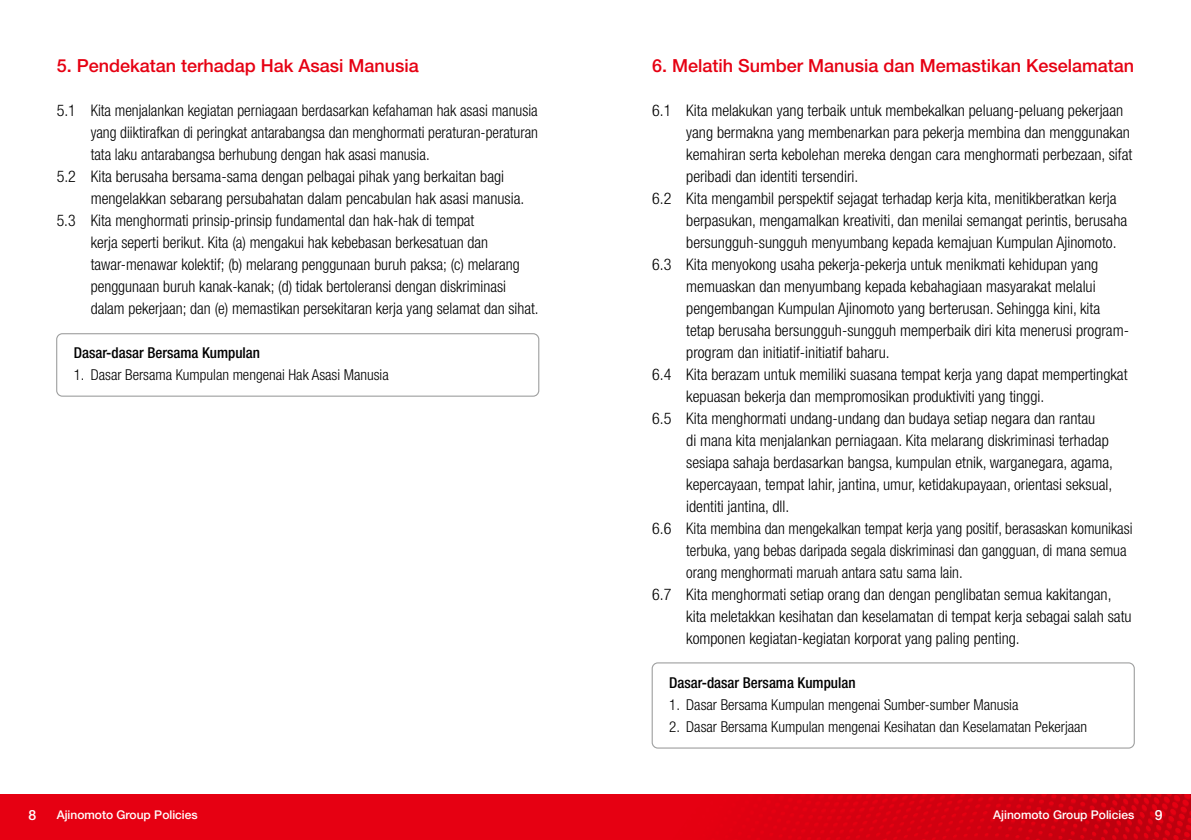
<style>
.page{position:relative;width:1191px;height:840px;background:#fff}
.page>*{position:absolute;margin:0;border:0;box-sizing:border-box;transform-origin:0 0}
.t1{font:500 18px "Helvetica Neue LT Std";color:#e60012}
.t2{font:300 condensed 16px "Helvetica Neue LT Std";color:#000}
.t3{font:300 condensed 16px "Helvetica Neue LT Std";color:#000;scale:.96 1}
.t4{font:300 condensed 15px "Helvetica Neue LT Std";color:#000}
.t5{font:500 condensed 15px "Helvetica Neue LT Std";color:#000}
.t6{font:500 14px "Helvetica Neue LT Std";color:#fff}
.t7{font:500 12px "Helvetica Neue LT Std";color:#fff}
</style>
<div class="page">
<div style="left:0;top:794px;width:1191px;height:45px;background:#e60012"></div>
<img style="left:766px;top:794px;width:425px;height:45px">
<div style="left:56px;top:333px;width:483px;height:63px;border:1px solid #9fa0a0;border-radius:6px"></div>
<div style="left:651px;top:662px;width:483px;height:86px;border:1px solid #9fa0a0;border-radius:6px"></div>
<p class="t1" style="left:57px;top:54px;width:364px">5. Pendekatan terhadap Hak Asasi Manusia</p>
<p class="t2" style="left:57px;top:101px;width:482px">5.1 Kita menjalankan kegiatan perniagaan berdasarkan kefahaman hak asasi manusia</p>
<p class="t3" style="left:91px;top:123px;width:467px">yang diiktirafkan di peringkat antarabangsa dan menghormati peraturan-peraturan</p>
<p class="t3" style="left:91px;top:145px;width:354px">tata laku antarabangsa berhubung dengan hak asasi manusia.</p>
<p class="t2" style="left:57px;top:167px;width:449px">5.2 Kita berusaha bersama-sama dengan pelbagai pihak yang berkaitan bagi</p>
<p class="t2" style="left:91px;top:189px;width:435px">mengelakkan sebarang persubahatan dalam pencabulan hak asasi manusia.</p>
<p class="t2" style="left:57px;top:211px;width:419px">5.3 Kita menghormati prinsip-prinsip fundamental dan hak-hak di tempat</p>
<p class="t2" style="left:91px;top:233px;width:399px">kerja seperti berikut. Kita (a) mengakui hak kebebasan berkesatuan dan</p>
<p class="t2" style="left:91px;top:255px;width:430px">tawar-menawar kolektif; (b) melarang penggunaan buruh paksa; (c) melarang</p>
<p class="t2" style="left:91px;top:277px;width:417px">penggunaan buruh kanak-kanak; (d) tidak bertoleransi dengan diskriminasi</p>
<p class="t2" style="left:91px;top:299px;width:449px">dalam pekerjaan; dan (e) memastikan persekitaran kerja yang selamat dan sihat.</p>
<p class="t5" style="left:74px;top:343px;width:188px">Dasar-dasar Bersama Kumpulan</p>
<p class="t4" style="left:74px;top:366px;width:316px">1. Dasar Bersama Kumpulan mengenai Hak Asasi Manusia</p>
<p class="t1" style="left:652px;top:54px;width:483px">6. Melatih Sumber Manusia dan Memastikan Keselamatan</p>
<p class="t2" style="left:652px;top:101px;width:472px">6.1 Kita melakukan yang terbaik untuk membekalkan peluang-peluang pekerjaan</p>
<p class="t2" style="left:686px;top:123px;width:445px">yang bermakna yang membenarkan para pekerja membina dan menggunakan</p>
<p class="t2" style="left:686px;top:145px;width:448px">kemahiran serta kebolehan mereka dengan cara menghormati perbezaan, sifat</p>
<p class="t2" style="left:686px;top:167px;width:173px">peribadi dan identiti tersendiri.</p>
<p class="t2" style="left:652px;top:189px;width:466px">6.2 Kita mengambil perspektif sejagat terhadap kerja kita, menitikberatkan kerja</p>
<p class="t2" style="left:686px;top:211px;width:442px">berpasukan, mengamalkan kreativiti, dan menilai semangat perintis, berusaha</p>
<p class="t2" style="left:686px;top:233px;width:432px">bersungguh-sungguh menyumbang kepada kemajuan Kumpulan Ajinomoto.</p>
<p class="t2" style="left:652px;top:255px;width:447px">6.3 Kita menyokong usaha pekerja-pekerja untuk menikmati kehidupan yang</p>
<p class="t2" style="left:686px;top:277px;width:411px">memuaskan dan menyumbang kepada kebahagiaan masyarakat melalui</p>
<p class="t2" style="left:686px;top:299px;width:415px">pengembangan Kumpulan Ajinomoto yang berterusan. Sehingga kini, kita</p>
<p class="t2" style="left:686px;top:321px;width:444px">tetap berusaha bersungguh-sungguh memperbaik diri kita menerusi program-</p>
<p class="t2" style="left:686px;top:343px;width:205px">program dan initiatif-initiatif baharu.</p>
<p class="t2" style="left:652px;top:365px;width:477px">6.4 Kita berazam untuk memiliki suasana tempat kerja yang dapat mempertingkat</p>
<p class="t2" style="left:686px;top:387px;width:359px">kepuasan bekerja dan mempromosikan produktiviti yang tinggi.</p>
<p class="t2" style="left:652px;top:409px;width:444px">6.5 Kita menghormati undang-undang dan budaya setiap negara dan rantau</p>
<p class="t2" style="left:686px;top:431px;width:424px">di mana kita menjalankan perniagaan. Kita melarang diskriminasi terhadap</p>
<p class="t2" style="left:686px;top:453px;width:428px">sesiapa sahaja berdasarkan bangsa, kumpulan etnik, warganegara, agama,</p>
<p class="t2" style="left:686px;top:475px;width:428px">kepercayaan, tempat lahir, jantina, umur, ketidakupayaan, orientasi seksual,</p>
<p class="t2" style="left:686px;top:497px;width:104px">identiti jantina, dll.</p>
<p class="t2" style="left:652px;top:519px;width:482px">6.6 Kita membina dan mengekalkan tempat kerja yang positif, berasaskan komunikasi</p>
<p class="t3" style="left:686px;top:541px;width:460px">terbuka, yang bebas daripada segala diskriminasi dan gangguan, di mana semua</p>
<p class="t3" style="left:686px;top:563px;width:289px">orang menghormati maruah antara satu sama lain.</p>
<p class="t2" style="left:652px;top:585px;width:461px">6.7 Kita menghormati setiap orang dan dengan penglibatan semua kakitangan,</p>
<p class="t2" style="left:686px;top:607px;width:447px">kita meletakkan kesihatan dan keselamatan di tempat kerja sebagai salah satu</p>
<p class="t2" style="left:686px;top:629px;width:335px">komponen kegiatan-kegiatan korporat yang paling penting.</p>
<p class="t5" style="left:669px;top:673px;width:188px">Dasar-dasar Bersama Kumpulan</p>
<p class="t4" style="left:669px;top:696px;width:351px">1. Dasar Bersama Kumpulan mengenai Sumber-sumber Manusia</p>
<p class="t4" style="left:669px;top:718px;width:419px">2. Dasar Bersama Kumpulan mengenai Kesihatan dan Keselamatan Pekerjaan</p>
<p class="t6" style="left:28px;top:806px;width:9px">8</p>
<p class="t7" style="left:57px;top:806px;width:142px">Ajinomoto Group Policies</p>
<p class="t7" style="left:993px;top:806px;width:142px">Ajinomoto Group Policies</p>
<p class="t6" style="left:1154px;top:806px;width:9px">9</p>
</div>
